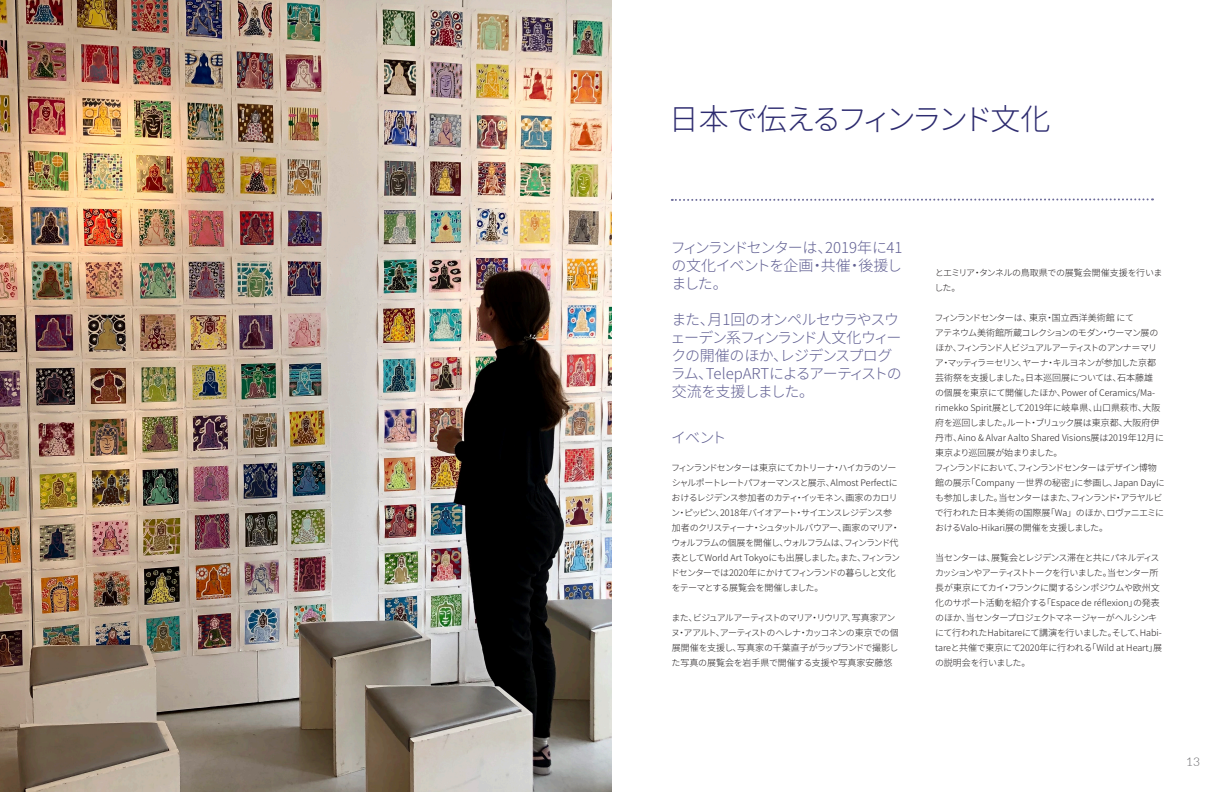
<style>
.page{position:relative;width:1224px;height:792px;background:#fff}
.page>*{position:absolute;margin:0;border:0;box-sizing:border-box;transform-origin:0 0}
.HEADINGJP{font:300 30px "Noto Sans CJ Kjp";letter-spacing:-.12em;color:#2d2b6f}
.HEADERJP{font:300 15px/18px "Noto Sans CJ Kjp";letter-spacing:-.07em;color:#616093;text-align:justify}
.t1{font:300 12px "Lato";color:#636366}
.BODYJP{font:300 9px/15px "Noto Sans CJ Kjp";letter-spacing:-.045em;color:#231f20}
.BODYJP-2{font:300 9px/15px "Noto Sans CJ Kjp";letter-spacing:-.015em;color:#231f20}
.BODYJP-3{font:300 9px/15px "Noto Sans CJ Kjp";letter-spacing:-.08em;color:#231f20}
.BODYJP-4{font:300 9px "Noto Sans CJ Kjp";letter-spacing:-.075em;color:#231f20}
</style>
<div class="page">
<img style="left:0;top:0;width:612px;height:792px">
<svg style="left:672px;top:198px;width:481px;height:3px"></svg>
<p class="HEADINGJP" style="left:669px;top:102px;width:383px">日本で伝えるフィンランド文化</p>
<p class="HEADERJP" style="left:671px;top:239px;width:233px">フィンランドセンターは、2019年に41の文化イベントを企画・共催・後援しました。</p>
<p class="HEADERJP" style="left:670px;top:311px;width:233px;text-align:left">また、月1回のオンペルセウラやスウェーデン系フィンランド人文化ウィークの開催のほか、レジデンスプログラム、TelepARTによるアーティストの交流を支援しました。</p>
<p class="HEADERJP" style="left:671px;top:429px;width:57px">イベント</p>
<p class="BODYJP-3" style="left:671px;top:460px;width:231px">フィンランドセンターは東京にてカトリーナ・ハイカラのソーシャルポートレートパフォーマンスと展示、Almost Perfectにおけるレジデンス参加者のカティ・イッモネン、画家のカロリン・ピッピン、2018年バイオアート・サイエンスレジデンス参加者のクリスティーナ・シュタットルバウアー、画家のマリア・ウォルフラムの個展を開催し、ウォルフラムは、フィンランド代表としてWorld Art Tokyoにも出展しました。また、フィンランドセンターでは2020年にかけてフィンランドの暮らしと文化をテーマとする展覧会を開催しました。</p>
<p class="BODYJP" style="left:671px;top:610px;width:229px">また、ビジュアルアーティストのマリア・リウリア、写真家アンヌ・アアルト、アーティストのヘレナ・カッコネンの東京での個展開催を支援し、写真家の千葉直子がラップランドで撮影した写真の展覧会を岩手県で開催する支援や写真家安藤悠</p>
<p class="BODYJP" style="left:935px;top:265px;width:229px">とエミリア・タンネルの鳥取県での展覧会開催支援を行いました。</p>
<p class="BODYJP-4" style="left:935px;top:313px;width:201px">フィンランドセンターは、東京・国立西洋美術館 にて</p>
<p class="BODYJP-2" style="left:935px;top:325px;width:231px">アテネウム美術館所蔵コレクションのモダン・ウーマン展のほか、フィンランド人ビジュアルアーティストのアンナ＝マリア・マッティラ＝セリン、ヤーナ・キルヨネンが参加した京都芸術祭を支援しました。日本巡回展については、石本藤雄<br>の個展を東京にて開催したほか、Power of Ceramics/Ma&shy;rimekko Spirit展として2019年に岐阜県、山口県萩市、大阪府を巡回しました。ルート・ブリュック展は東京都、大阪府伊丹市、Aino &amp; Alvar Aalto Shared Visions展は2019年12月に東京より巡回展が始まりました。</p>
<p class="BODYJP" style="left:935px;top:460px;width:232px">フィンランドにおいて、フィンランドセンターはデザイン博物館の展示「Company ―世界の秘密」に参画し、Japan Dayにも参加しました。当センターはまた、フィンランド・アラヤルビで行われた日本美術の国際展「Wa」のほか、ロヴァニエミにおけるValo-Hikari展の開催を支援しました。</p>
<p class="BODYJP" style="left:935px;top:550px;width:229px">当センターは、展覧会とレジデンス滞在と共にパネルディスカッションやアーティストトークを行いました。当センター所長が東京にてカイ・フランクに関するシンポジウムや欧州文化のサポート活動を紹介する「Espace de réflexion」の発表のほか、当センタープロジェクトマネージャーがヘルシンキにて行われたHabitareにて講演を行いました。そして、Habi&shy;tareと共催で東京にて2020年に行われる「Wild at Heart」展の説明会を行いました。</p>
<h3 class="t1" style="left:1186px;top:753px;width:15px">13</h3>
</div>
